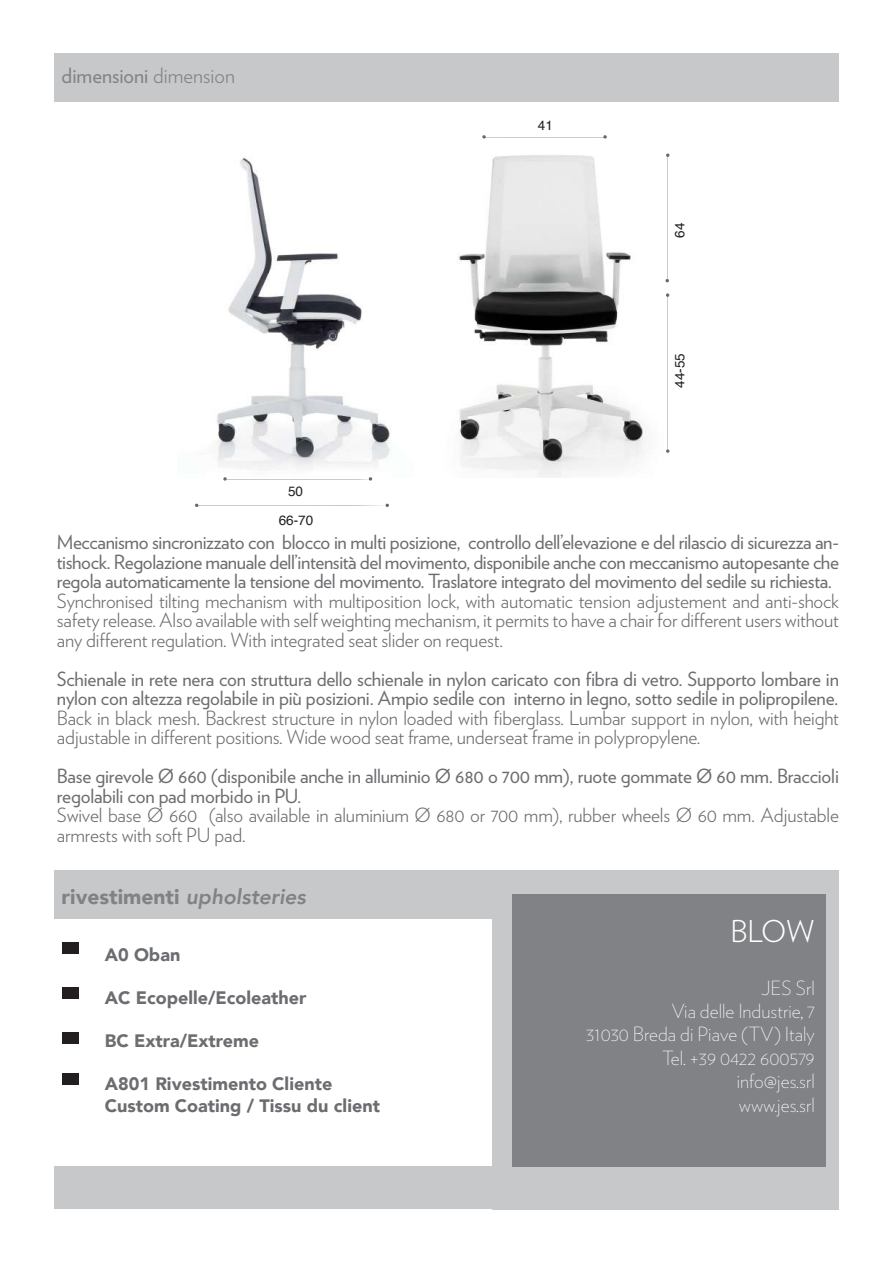
<style>
.page{position:relative;width:893px;height:1263px;background:#fff}
.page>*{position:absolute;margin:0;border:0;box-sizing:border-box;transform-origin:0 0}
.t1{font:300 30px "Verlag";color:#fff}
.t2{font:900 21px "Avenir";color:#808285}
.t3{font:21px "Verlag";color:#808285}
.t4{font:19.5px/19.5px "Verlag";letter-spacing:-.01em;color:#6c6d70}
.t5{font:300 19.5px/19.5px "Verlag";letter-spacing:-.01em;color:#6c6d70}
.t6{font:200 19.5px/23.4px "Verlag";color:#fff;text-align:right}
.t7{font:900 18px/21.6px "Avenir";color:#6c6d70}
.t8{font:13.5px "Helvetica";color:#231f20}
.s1{font-weight:300}
.s2{font-weight:800;font-style:italic}
</style>
<div class="page">
<img style="left:458px;top:155px;width:189px;height:322px">
<img style="left:217px;top:158px;width:174px;height:312px">
<hr style="left:484px;top:137px;width:123px;height:1px;background:#646969">
<hr style="left:667px;top:293px;width:1px;height:158px;background:#646969">
<hr style="left:667px;top:155px;width:1px;height:127px;background:#646969">
<svg style="left:603px;top:135px;width:4px;height:4px"></svg>
<svg style="left:666px;top:449px;width:4px;height:4px"></svg>
<svg style="left:482px;top:135px;width:4px;height:4px"></svg>
<svg style="left:195px;top:503px;width:194px;height:4px"></svg>
<svg style="left:223px;top:477px;width:149px;height:4px"></svg>
<svg style="left:666px;top:293px;width:4px;height:4px"></svg>
<svg style="left:666px;top:153px;width:4px;height:4px"></svg>
<div style="left:492px;top:870px;width:347px;height:340px;background:#c7c8ca"></div>
<div style="left:54px;top:870px;width:445px;height:48px;background:#c7c8ca"></div>
<div style="left:54px;top:53px;width:785px;height:49px;background:#c7c8ca"></div>
<div style="left:54px;top:1166px;width:458px;height:43px;background:#c7c8ca"></div>
<div style="left:512px;top:894px;width:313px;height:272px;background:#808285"></div>
<div style="left:62px;top:942px;width:16px;height:12px;background:#231f20"></div>
<div style="left:62px;top:987px;width:16px;height:11px;background:#231f20"></div>
<div style="left:62px;top:1032px;width:16px;height:11px;background:#231f20"></div>
<div style="left:62px;top:1073px;width:16px;height:12px;background:#231f20"></div>
<p class="t3" style="left:62px;top:60px;width:175px">dimensioni <span class="s1">dimension</span></p>
<p class="t8" style="left:288px;top:481px;width:17px">50</p>
<p class="t8" style="left:279px;top:510px;width:36px">66-70</p>
<p class="t8" style="left:538px;top:115px;width:17px">41</p>
<p class="t8" style="left:669px;top:238px;width:17px;rotate:-90deg">64</p>
<p class="t8" style="left:669px;top:387px;width:36px;rotate:-90deg">44-55</p>
<p class="t4" style="left:57px;top:531px;width:784px;text-align:justify">Meccanismo sincronizzato con blocco in multi posizione, controllo dell’elevazione e del rilascio di sicurezza an&shy;tishock. Regolazione manuale dell’intensità del movimento, disponibile anche con meccanismo autopesante che regola automaticamente la tensione del movimento. Traslatore integrato del movimento del sedile su richiesta.</p>
<p class="t5" style="left:57px;top:590px;width:784px;text-align:justify">Synchronised tilting mechanism with multiposition lock, with automatic tension adjustement and anti-shock safety release. Also available with self weighting mechanism, it permits to have a chair for different users without any different regulation. With integrated seat slider on request.</p>
<p class="t4" style="left:57px;top:668px;width:784px">Schienale in rete nera con struttura dello schienale in nylon caricato con fibra di vetro. Supporto lombare in nylon con altezza regolabile in più posizioni. Ampio sedile con interno in legno, sotto sedile in polipropilene.</p>
<p class="t5" style="left:57px;top:707px;width:784px">Back in black mesh. Backrest structure in nylon loaded with fiberglass. Lumbar support in nylon, with height adjustable in different positions. Wide wood seat frame, underseat frame in polypropylene.</p>
<p class="t4" style="left:57px;top:765px;width:783px">Base girevole Ø 660 (disponibile anche in alluminio Ø 680 o 700 mm), ruote gommate Ø 60 mm. Braccioli regolabili con pad morbido in PU.</p>
<p class="t5" style="left:57px;top:804px;width:784px">Swivel base Ø 660 (also available in aluminium Ø 680 or 700 mm), rubber wheels Ø 60 mm. Adjustable armrests with soft PU pad.</p>
<p class="t2" style="left:62px;top:878px;width:246px">rivestimenti <span class="s2">upholsteries</span></p>
<p class="t7" style="left:105px;top:943px;width:77px">A0 Oban</p>
<p class="t7" style="left:105px;top:986px;width:203px">AC Ecopelle/Ecoleather</p>
<p class="t7" style="left:105px;top:1029px;width:156px">BC Extra/Extreme</p>
<p class="t7" style="left:105px;top:1073px;width:277px">A801 Rivestimento Cliente<br>Custom Coating / Tissu du client</p>
<h1 class="t1" style="left:730px;top:909px;width:86px">BLOW</h1>
<p class="t6" style="left:586px;top:975px;width:230px">JES Srl<br>Via delle Industrie, 7<br>31030 Breda di Piave (TV) Italy<br>Tel. +39 0422 600579 info@jes.srl<br>www.jes.srl</p>
</div>
